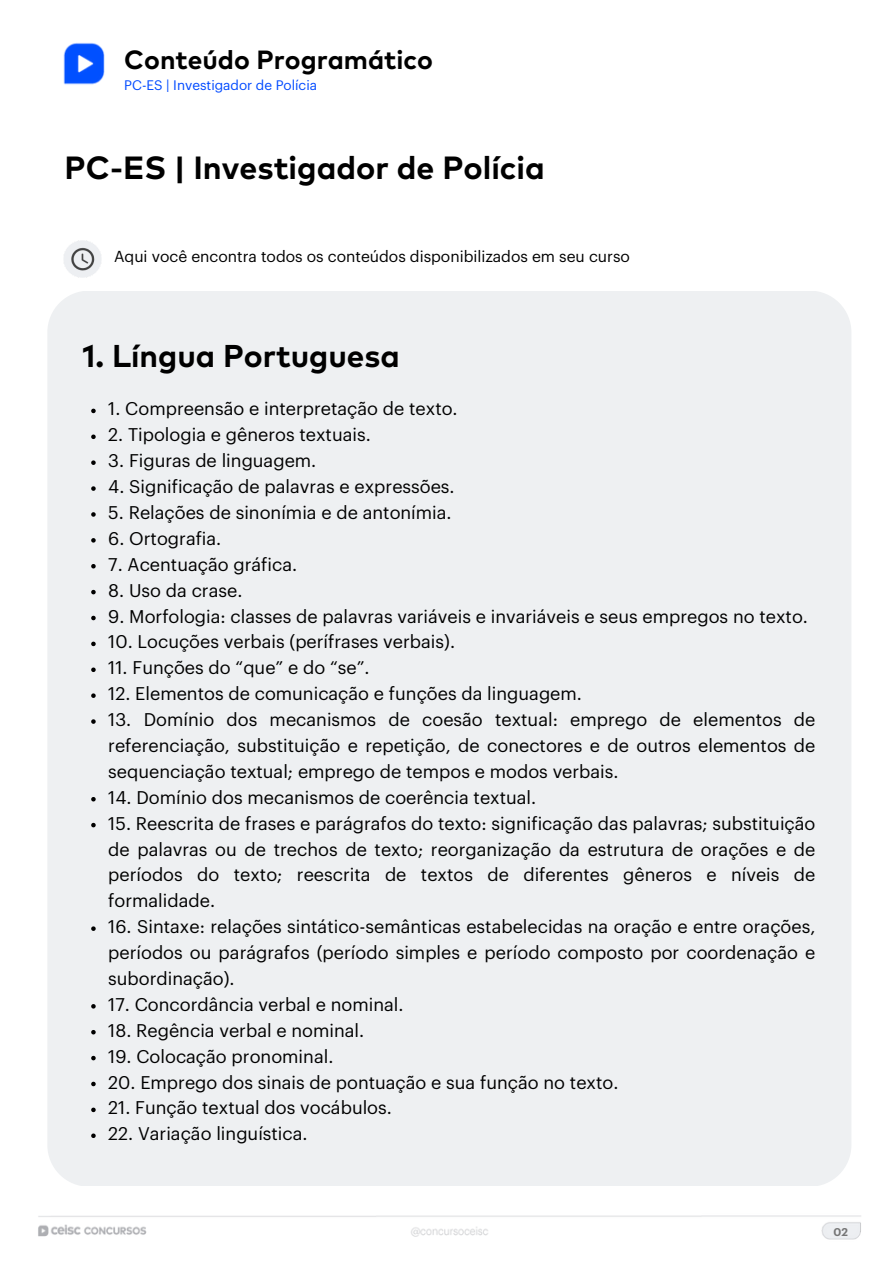
<style>
.page{position:relative;width:894px;height:1264px;background:#fff}
.page>*{position:absolute;margin:0;border:0;box-sizing:border-box;transform-origin:0 0}
.t1{font:700 32.1px "Mark Pro";color:#000}
.t2{font:700 31.5px "Mark Pro";color:#000}
.t3{font:700 26.25px "Mark Pro";color:#000}
.t4{font:18px/25.8px "Graphik";color:#000;text-align:justify}
.t5{font:15.6px "Graphik";color:#000}
.t6{font:13.5px "Graphik";color:#004aff}
.t7{font:600 11.1px "Graphik";color:#757575}
</style>
<div class="page">
<img style="left:63px;top:43px;width:42px;height:42px">
<img style="left:64px;top:240px;width:38px;height:38px">
<div style="left:47px;top:291px;width:804px;height:894px;background:#eef0f2"></div>
<svg style="left:91px;top:408px;width:5px;height:5px"></svg>
<svg style="left:91px;top:434px;width:5px;height:5px"></svg>
<svg style="left:91px;top:460px;width:5px;height:5px"></svg>
<svg style="left:91px;top:486px;width:5px;height:5px"></svg>
<svg style="left:91px;top:512px;width:5px;height:4px"></svg>
<svg style="left:91px;top:538px;width:5px;height:4px"></svg>
<svg style="left:91px;top:564px;width:5px;height:4px"></svg>
<svg style="left:91px;top:590px;width:5px;height:4px"></svg>
<svg style="left:91px;top:615px;width:5px;height:5px"></svg>
<svg style="left:91px;top:641px;width:5px;height:5px"></svg>
<svg style="left:91px;top:667px;width:5px;height:5px"></svg>
<svg style="left:91px;top:693px;width:5px;height:5px"></svg>
<svg style="left:91px;top:719px;width:5px;height:4px"></svg>
<svg style="left:91px;top:797px;width:5px;height:4px"></svg>
<svg style="left:91px;top:822px;width:5px;height:5px"></svg>
<svg style="left:91px;top:926px;width:5px;height:4px"></svg>
<svg style="left:91px;top:1004px;width:5px;height:4px"></svg>
<svg style="left:91px;top:1029px;width:5px;height:5px"></svg>
<svg style="left:91px;top:1055px;width:5px;height:5px"></svg>
<svg style="left:91px;top:1081px;width:5px;height:5px"></svg>
<svg style="left:91px;top:1107px;width:5px;height:5px"></svg>
<svg style="left:91px;top:1133px;width:5px;height:4px"></svg>
<img style="left:38px;top:1215px;width:823px;height:25px">
<p class="t3" style="left:124px;top:48px;width:310px">Conteúdo Programático</p>
<p class="t6" style="left:124px;top:79px;width:194px">PC-ES | Investigador de Polícia</p>
<p class="t1" style="left:65px;top:153px;width:481px">PC-ES | Investigador de Polícia</p>
<p class="t5" style="left:114px;top:249px;width:517px">Aqui você encontra todos os conteúdos disponibilizados em seu curso</p>
<p class="t2" style="left:83px;top:342px;width:319px">1. Língua Portuguesa</p>
<p class="t4" style="left:108px;top:397px;width:351px">1. Compreensão e interpretação de texto.</p>
<h1 class="t4" style="left:108px;top:422px;width:264px">2. Tipologia e gêneros textuais.</h1>
<p class="t4" style="left:108px;top:448px;width:209px">3. Figuras de linguagem.</p>
<h3 class="t4" style="left:108px;top:474px;width:348px">4. Significação de palavras e expressões.</h3>
<h1 class="t4" style="left:108px;top:500px;width:345px">5. Relações de sinonímia e de antonímia.</h1>
<p class="t4" style="left:108px;top:526px;width:115px">6. Ortografia.</p>
<p class="t4" style="left:108px;top:552px;width:190px">7. Acentuação gráfica.</p>
<p class="t4" style="left:108px;top:578px;width:136px">8. Uso da crase.</p>
<p class="t4" style="left:108px;top:604px;width:701px">9. Morfologia: classes de palavras variáveis e invariáveis e seus empregos no texto.</p>
<p class="t4" style="left:108px;top:629px;width:348px">10. Locuções verbais (perífrases verbais).</p>
<p class="t4" style="left:108px;top:655px;width:263px">11. Funções do “que” e do “se”.</p>
<p class="t4" style="left:108px;top:681px;width:475px">12. Elementos de comunicação e funções da linguagem.</p>
<p class="t4" style="left:108px;top:707px;width:708px">13. Domínio dos mecanismos de coesão textual: emprego de elementos de referenciação, substituição e repetição, de conectores e de outros elementos de sequenciação textual; emprego de tempos e modos verbais.</p>
<p class="t4" style="left:108px;top:785px;width:429px">14. Domínio dos mecanismos de coerência textual.</p>
<p class="t4" style="left:108px;top:811px;width:708px">15. Reescrita de frases e parágrafos do texto: significação das palavras; substituição de palavras ou de trechos de texto; reorganização da estrutura de orações e de períodos do texto; reescrita de textos de diferentes gêneros e níveis de formalidade.</p>
<p class="t4" style="left:108px;top:914px;width:708px">16. Sintaxe: relações sintático-semânticas estabelecidas na oração e entre orações, períodos ou parágrafos (período simples e período composto por coordenação e subordinação).</p>
<p class="t4" style="left:108px;top:992px;width:297px">17. Concordância verbal e nominal.</p>
<p class="t4" style="left:108px;top:1018px;width:257px">18. Regência verbal e nominal.</p>
<p class="t4" style="left:108px;top:1043px;width:226px">19. Colocação pronominal.</p>
<p class="t4" style="left:108px;top:1069px;width:511px">20. Emprego dos sinais de pontuação e sua função no texto.</p>
<p class="t4" style="left:108px;top:1095px;width:285px">21. Função textual dos vocábulos.</p>
<p class="t4" style="left:108px;top:1121px;width:201px">22. Variação linguística.</p>
<p class="t7" style="left:833px;top:1227px;width:16px">02</p>
</div>
